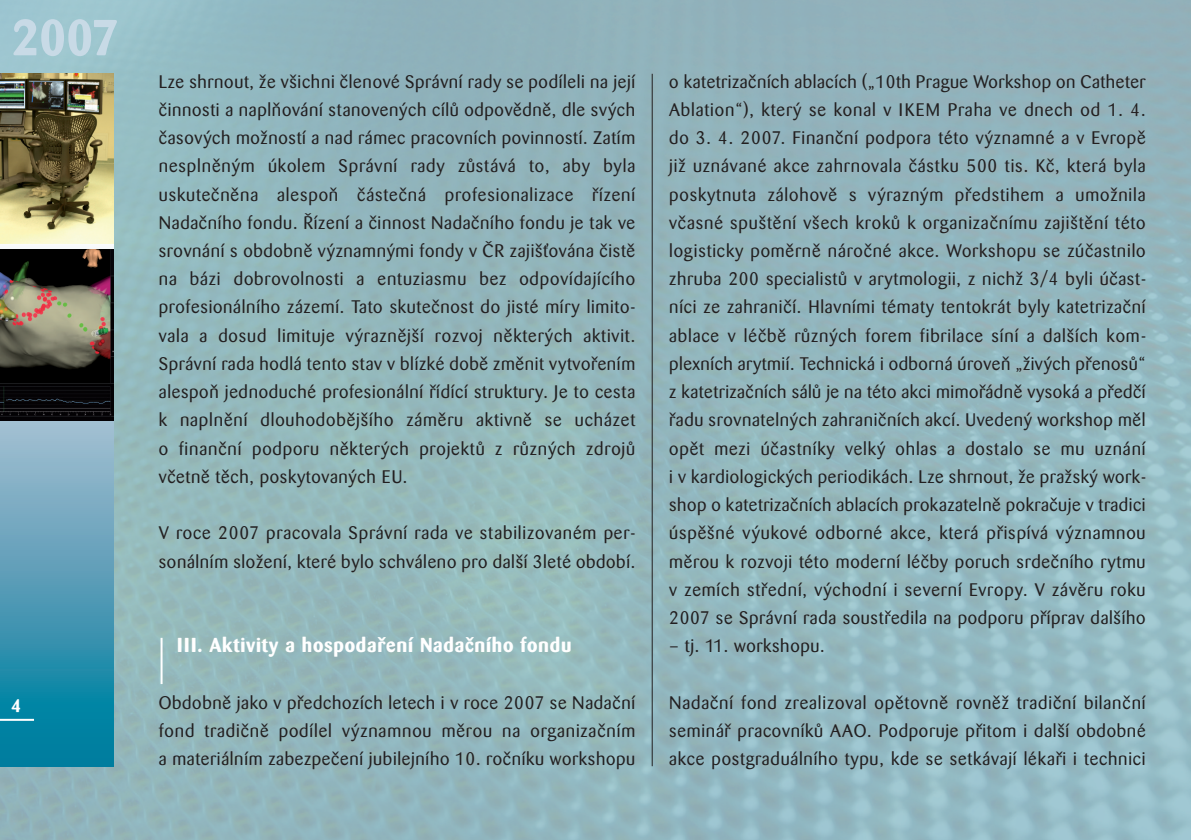
<style>
.page{position:relative;width:1191px;height:840px;background:#fff}
.page>*{position:absolute;margin:0;border:0;box-sizing:border-box;transform-origin:0 0}
.t1{font:700 50px "Barmeno CE";color:#c8dae6}
.t2{font:700 20px "Barmeno CE";letter-spacing:.04em;color:#fff}
.t3{font:18px/28.2px "Barmeno CE";letter-spacing:.035em;color:#231f20;text-align:justify}
.t4{font:700 18px "Barmeno CE";color:#fff}
</style>
<div class="page">
<img style="left:0;top:0;width:1191px;height:839px">
<svg style="left:0;top:244px;width:113px;height:521px;background:#4f9cb6"></svg>
<hr style="left:0;top:718px;width:34px;height:2px;background:#fff">
<hr style="left:652px;top:74px;width:1px;height:691px;background:#231f20">
<img style="left:0;top:74px;width:113px;height:170px">
<img style="left:0;top:249px;width:113px;height:171px">
<hr style="left:161px;top:637px;width:2px;height:46px;background:#fff">
<h1 class="t1" style="left:12px;top:12px;width:108px">2007</h1>
<p class="t4" style="left:11px;top:696px;width:11px">4</p>
<p class="t3" style="left:159px;top:69px;width:478px">Lze shrnout, že všichni členové Správní rady se podíleli na její činnosti a naplňování stanovených cílů odpovědně, dle svých časových možností a nad rámec pracovních povinností. Zatím nesplněným úkolem Správní rady zůstává to, aby byla uskutečněna alespoň částečná profesionalizace řízení Nadačního fondu. Řízení a činnost Nadačního fondu je tak ve srovnání s obdobně významnými fondy v ČR zajišťována čistě na bázi dobrovolnosti a entuziasmu bez odpovídajícího profesionálního zázemí. Tato skutečnost do jisté míry limito&shy;vala a dosud limituje výraznější rozvoj některých aktivit.<br>Správní rada hodlá tento stav v blízké době změnit vytvořením alespoň jednoduché profesionální řídící struktury. Je to cesta k naplnění dlouhodobějšího záměru aktivně se ucházet o finanční podporu některých projektů z různých zdrojů včetně těch, poskytovaných EU.</p>
<p class="t3" style="left:159px;top:520px;width:478px">V roce 2007 pracovala Správní rada ve stabilizovaném per&shy;sonálním složení, které bylo schváleno pro další 3leté období.</p>
<p class="t2" style="left:177px;top:634px;width:395px">III. Aktivity a hospodaření Nadačního fondu</p>
<p class="t3" style="left:159px;top:689px;width:478px">Obdobně jako v předchozích letech i v roce 2007 se Nadační fond tradičně podílel významnou měrou na organizačním a materiálním zabezpečení jubilejního 10. ročníku workshopu</p>
<p class="t3" style="left:669px;top:69px;width:478px">o katetrizačních ablacích („10th Prague Workshop on Catheter Ablation“), který se konal v IKEM Praha ve dnech od 1. 4. do 3. 4. 2007. Finanční podpora této významné a v Evropě již uznávané akce zahrnovala částku 500 tis. Kč, která byla poskytnuta zálohově s výrazným předstihem a umožnila včasné spuštění všech kroků k organizačnímu zajištění této logisticky poměrně náročné akce. Workshopu se zúčastnilo zhruba 200 specialistů v arytmologii, z nichž 3/4 byli účast&shy;níci ze zahraničí. Hlavními tématy tentokrát byly katetrizační ablace v léčbě různých forem fibrilace síní a dalších kom&shy;plexních arytmií. Technická i odborná úroveň „živých přenosů“ z katetrizačních sálů je na této akci mimořádně vysoká a předčí řadu srovnatelných zahraničních akcí. Uvedený workshop měl opět mezi účastníky velký ohlas a dostalo se mu uznání i v kardiologických periodikách. Lze shrnout, že pražský work&shy;shop o katetrizačních ablacích prokazatelně pokračuje v tradici úspěšné výukové odborné akce, která přispívá významnou měrou k rozvoji této moderní léčby poruch srdečního rytmu v zemích střední, východní i severní Evropy. V závěru roku 2007 se Správní rada soustředila na podporu příprav dalšího</p>
<p class="t3" style="left:669px;top:633px;width:157px">– tj. 11. workshopu.</p>
<p class="t3" style="left:669px;top:689px;width:478px">Nadační fond zrealizoval opětovně rovněž tradiční bilanční seminář pracovníků AAO. Podporuje přitom i další obdobné akce postgraduálního typu, kde se setkávají lékaři i technici</p>
</div>
